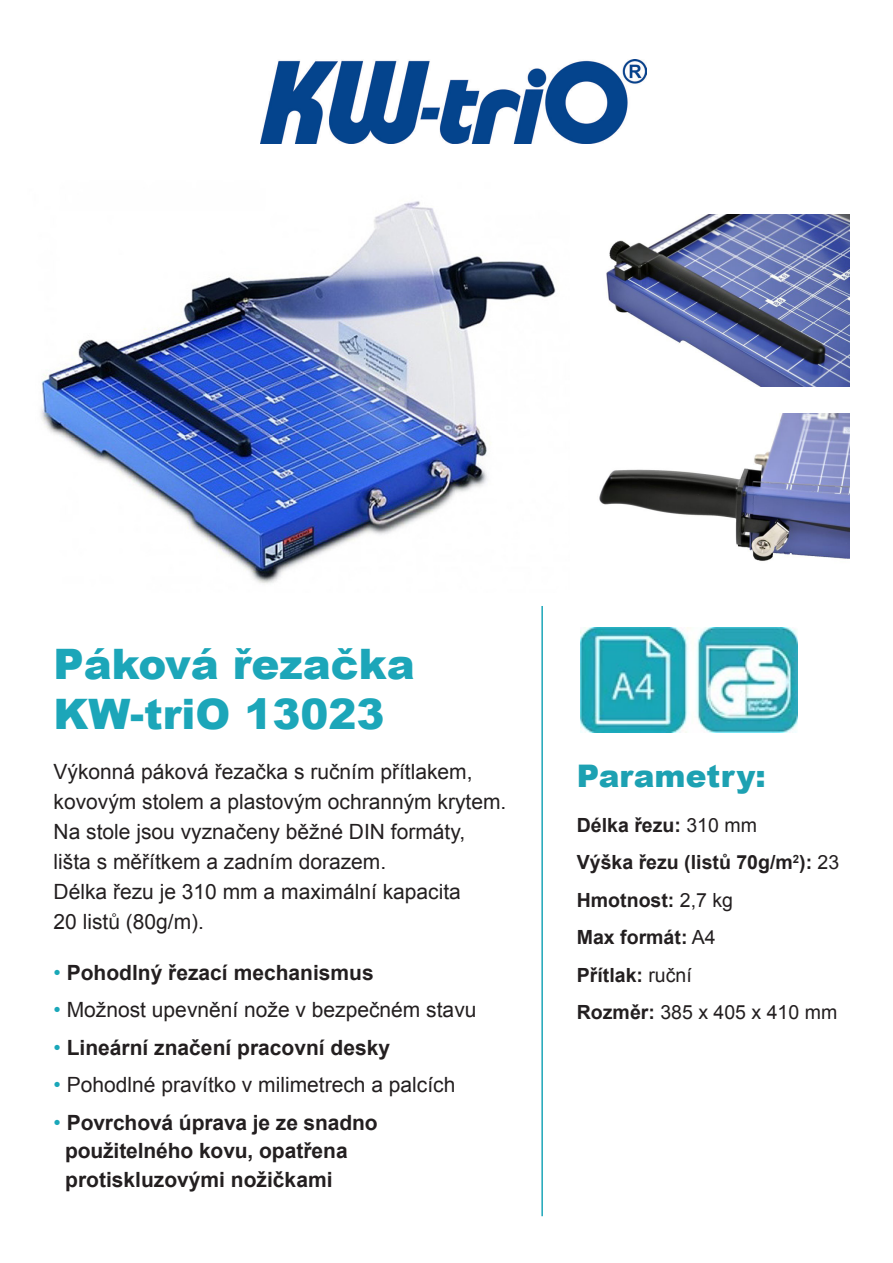
<style>
.page{position:relative;width:893px;height:1263px;background:#fff}
.page>*{position:absolute;margin:0;border:0;box-sizing:border-box;transform-origin:0 0}
.t1{font:900 42px "Arial";color:#1ca6b9}
.t2{font:900 31.05px "Arial";color:#1da1b2}
.t3{font:21px "Arial";color:#231f20}
.t4{font:700 21px "Arial";color:#231f20}
.t5{font:700 19.5px/37.5px "Arial";color:#231f20}
.s1{font-weight:400;color:#19a8b7}
.s2{color:#1aa7b9}
.s3{font-weight:400;color:#1aa7b9}
.s4{font-weight:400}
</style>
<div class="page">
<img style="left:41px;top:201px;width:515px;height:383px">
<img style="left:260px;top:60px;width:386px;height:83px">
<img style="left:599px;top:413px;width:251px;height:148px">
<img style="left:606px;top:214px;width:244px;height:172px">
<img style="left:580px;top:627px;width:217px;height:105px">
<hr style="left:541px;top:606px;width:2px;height:610px;background:#1ca6b9">
<p class="t1" style="left:54px;top:633px;width:363px">Páková řezačka</p>
<p class="t1" style="left:54px;top:683px;width:332px">KW-triO 13023</p>
<p class="t3" style="left:54px;top:758px;width:420px">Výkonná páková řezačka s ručním přítlakem,</p>
<p class="t3" style="left:54px;top:788px;width:454px">kovovým stolem a plastovým ochranným krytem.</p>
<p class="t3" style="left:54px;top:818px;width:413px">Na stole jsou vyznačeny běžné DIN formáty,</p>
<p class="t3" style="left:54px;top:848px;width:334px">lišta s měřítkem a zadním dorazem.</p>
<p class="t3" style="left:54px;top:878px;width:409px">Délka řezu je 310 mm a maximální kapacita</p>
<p class="t3" style="left:54px;top:908px;width:152px">20 listů (80g/m).</p>
<p class="t4" style="left:54px;top:959px;width:322px"><span class="s1">•</span> Pohodlný řezací mechanismus</p>
<p class="t3" style="left:54px;top:996px;width:424px"><span class="s2">•</span> Možnost upevnění nože v bezpečném stavu</p>
<p class="t4" style="left:54px;top:1034px;width:338px"><span class="s3">•</span> Lineární značení pracovní desky</p>
<p class="t3" style="left:54px;top:1071px;width:403px"><span class="s2">•</span> Pohodlné pravítko v milimetrech a palcích</p>
<p class="t4" style="left:54px;top:1109px;width:326px"><span class="s3">•</span> Povrchová úprava je ze snadno</p>
<p class="t4" style="left:65px;top:1137px;width:284px">použitelného kovu, opatřena</p>
<p class="t4" style="left:65px;top:1165px;width:269px">protiskluzovými nožičkami</p>
<p class="t2" style="left:577px;top:753px;width:190px">Parametry:</p>
<p class="t5" style="left:577px;top:807px;width:264px">Délka řezu: <span class="s4">310 mm<br></span>Výška řezu (listů 70g/m<sup>2</sup>): <span class="s4">23<br></span>Hmotnost: <span class="s4">2,7 kg<br></span>Max formát: <span class="s4">A4<br></span>Přítlak: <span class="s4">ruční<br></span>Rozměr: <span class="s4">385 x 405 x 410 mm</span></p>
</div>
